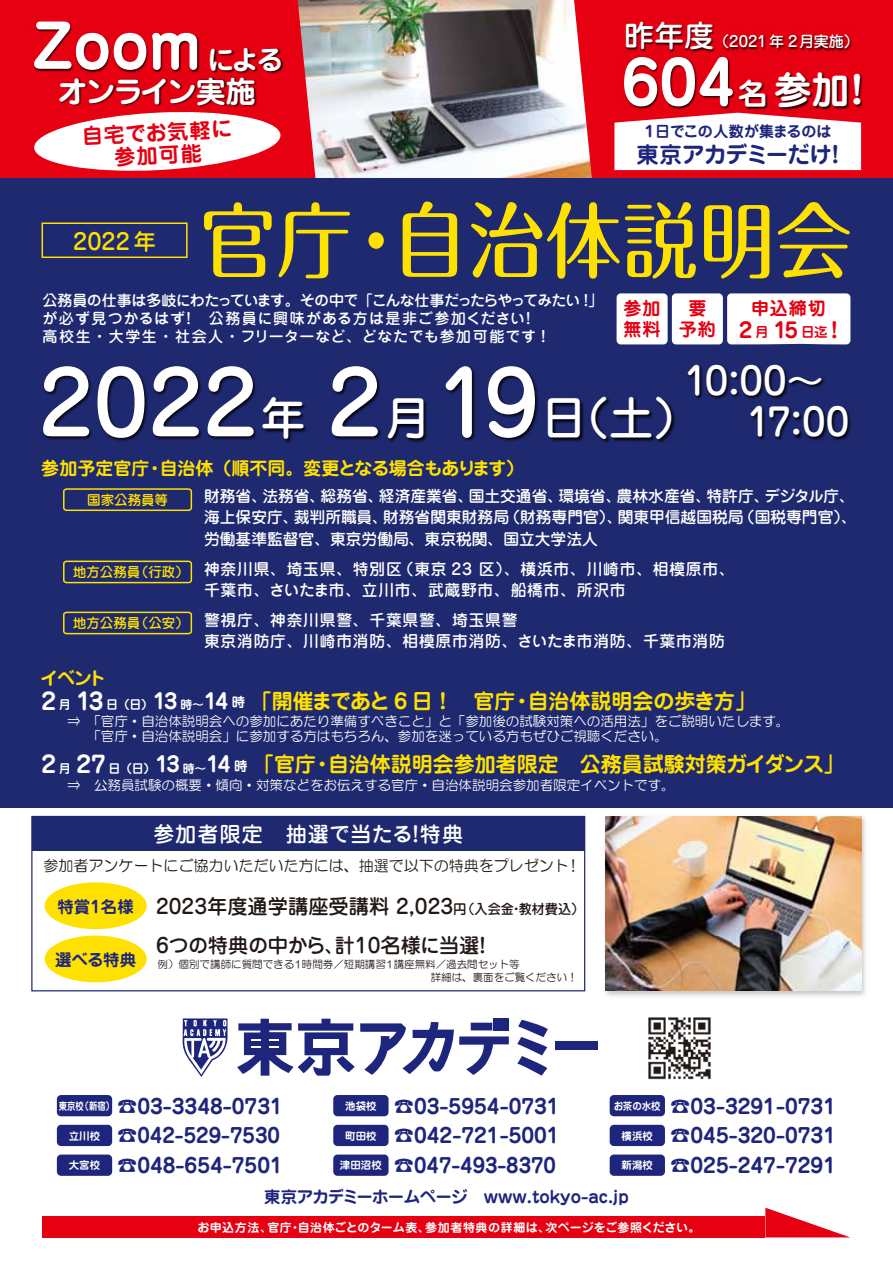
<style>
.page{position:relative;width:893px;height:1263px;background:#fff}
.page>*{position:absolute;margin:0;border:0;box-sizing:border-box;transform-origin:0 0}
.t1{font:500 87px "Jun 34 Pro";color:#fff}
.t2{font:700 60px "Jun 501 Pro";color:#fff}
.t3{font:500 37.5px "Jun 34 Pro";color:#fff}
.t4{font:700 30px "Jun 501 Pro";letter-spacing:-.08em;color:#fff}
.t5{font:700 27px "Jun 501 Pro";color:#fff}
.t6{font:700 22.5px "Jun 501 Pro";letter-spacing:-.03em;color:#1e257c}
.t7{font:500 22.5px "Jun 34 Pro";color:#ffe100}
.t8{font:700 21px "Jun 501 Pro";color:#ffe100}
.t9{font:700 21px "Jun 501 Pro";letter-spacing:-.02em;color:#ffe100}
.t10{font:700 21px/22.5px "Jun 501 Pro";color:#e60012;text-align:center}
.t11{font:500 21px "Jun 34 Pro";letter-spacing:.05em;color:#fff}
.t12{font:700 20.25px/29.7px "Jun 501 Pro";color:#1e257c;text-align:justify}
.t13{font:500 20.25px/39.6px "Jun 34 Pro";color:#221815}
.t14{font:700 18px "Jun 501 Pro";letter-spacing:-.01em;color:#ffe100}
.t15{font:700 18px/21px "Jun 501 Pro";letter-spacing:.05em;color:#e60012}
.t16{font:700 18px "Jun 501 Pro";letter-spacing:-.035em;color:#ffe100}
.t17{font:700 16.5px "Jun 501 Pro";letter-spacing:-.005em;color:#1e257c}
.t18{font:500 15.75px/21.3px "Jun 34 Pro";color:#fff}
.t19{font:500 15.75px/21.3px "Jun 34 Pro";letter-spacing:.05em;color:#fff}
.t20{font:500 15px/18px "Jun 34 Pro";letter-spacing:.005em;color:#fff}
.t21{font:15px "HG Maru Gothic MPRO";color:#221815}
.t22{font:700 15px "Jun 501 Pro";letter-spacing:-.025em;color:#1e257c}
.t23{font:13.5px/15px "HG Maru Gothic MPRO";color:#fff}
.t24{font:500 13.5px "Jun 34 Pro";color:#ffe100}
.t25{font:700 12px "Jun 501 Pro";letter-spacing:.03em;color:#fff}
.t26{font:10.5px/13.5px "HG Maru Gothic MPRO";color:#221815}
.t27{font:700 10.5px "Jun 501 Pro";color:#fff}
.t28{font:700 10.5px "Jun 501 Pro";color:#fff;scale:.8 1}
.t29{font:700 10.5px "Jun 501 Pro";color:#fff;scale:.9 1}
.s1{font-size:30px}
.s2{font-size:37.5px}
.s3{font-size:13.5px}
.s4{font-size:45px}
.s5{font-size:23.25px;color:#fff}
.s6{font-size:12px;color:#fff}
.s7{color:#fff}
.s8{font-size:13.5px;color:#fff}
</style>
<div class="page">
<div style="left:0;top:0;width:893px;height:179px;background:#e60012"></div>
<div style="left:43px;top:1216px;width:722px;height:21px;background:#e60012"></div>
<svg style="left:765px;top:1208px;width:84px;height:29px"></svg>
<img style="left:298px;top:0;width:294px;height:179px">
<div style="left:494px;top:1018px;width:7px;height:12px;background:#1e257c"></div>
<div style="left:502px;top:1018px;width:7px;height:12px;background:#1e257c"></div>
<svg style="left:517px;top:1020px;width:31px;height:56px"></svg>
<div style="left:555px;top:1041px;width:42px;height:9px;background:#1e257c"></div>
<svg style="left:183px;top:1018px;width:45px;height:59px"></svg>
<svg style="left:237px;top:1019px;width:272px;height:57px"></svg>
<div style="left:313px;top:1040px;width:26px;height:8px;background:#fff"></div>
<div style="left:57px;top:1095px;width:55px;height:21px;background:#1e257c;border-radius:4px"></div>
<div style="left:57px;top:1125px;width:55px;height:21px;background:#1e257c;border-radius:4px"></div>
<div style="left:57px;top:1154px;width:55px;height:22px;background:#1e257c;border-radius:4px"></div>
<div style="left:333px;top:1095px;width:56px;height:21px;background:#1e257c;border-radius:4px"></div>
<div style="left:333px;top:1125px;width:56px;height:21px;background:#1e257c;border-radius:4px"></div>
<div style="left:333px;top:1154px;width:56px;height:22px;background:#1e257c;border-radius:4px"></div>
<div style="left:610px;top:1095px;width:55px;height:21px;background:#1e257c;border-radius:4px"></div>
<div style="left:610px;top:1125px;width:55px;height:21px;background:#1e257c;border-radius:4px"></div>
<div style="left:610px;top:1154px;width:55px;height:22px;background:#1e257c;border-radius:4px"></div>
<img style="left:623px;top:57px;width:240px;height:56px">
<img style="left:625px;top:21px;width:227px;height:36px">
<img style="left:648px;top:1027px;width:63px;height:53px">
<img style="left:33px;top:21px;width:251px;height:53px">
<img style="left:59px;top:74px;width:198px;height:34px">
<svg style="left:614px;top:113px;width:247px;height:57px;background:#fce9eb"></svg>
<svg style="left:34px;top:112px;width:247px;height:59px"></svg>
<div style="left:0;top:179px;width:893px;height:629px;background:#1e2970"></div>
<div style="left:32px;top:816px;width:553px;height:34px;background:#1e2970"></div>
<img style="left:605px;top:816px;width:261px;height:211px">
<img style="left:606px;top:816px;width:255px;height:175px">
<img style="left:688px;top:365px;width:163px;height:76px">
<img style="left:43px;top:366px;width:632px;height:77px">
<svg style="left:63px;top:488px;width:130px;height:24px"></svg>
<svg style="left:63px;top:560px;width:130px;height:24px"></svg>
<svg style="left:63px;top:611px;width:130px;height:24px"></svg>
<div style="left:42px;top:222px;width:146px;height:36px;border:2px solid #ffe100"></div>
<svg style="left:204px;top:202px;width:68px;height:75px"></svg>
<svg style="left:279px;top:202px;width:71px;height:76px"></svg>
<div style="left:368px;top:232px;width:16px;height:17px;background:#ffe100;border-radius:50%"></div>
<svg style="left:403px;top:201px;width:54px;height:76px"></svg>
<svg style="left:471px;top:202px;width:225px;height:77px"></svg>
<svg style="left:704px;top:205px;width:65px;height:74px"></svg>
<svg style="left:778px;top:202px;width:72px;height:76px"></svg>
<div style="left:617px;top:293px;width:51px;height:51px;background:#fff;border-radius:4px"></div>
<div style="left:672px;top:293px;width:51px;height:51px;background:#fff;border-radius:4px"></div>
<div style="left:727px;top:293px;width:123px;height:51px;background:#fff"></div>
<div style="left:45px;top:882px;width:102px;height:47px;background:#ffe100;border-radius:50%"></div>
<div style="left:45px;top:935px;width:102px;height:47px;background:#ffe100;border-radius:50%"></div>
<h2 class="t2" style="left:32px;top:-2px;width:170px">Zoom</h2>
<h3 class="t5" style="left:207px;top:38px;width:78px">による</h3>
<h3 class="t4" style="left:58px;top:67px;width:199px">オンライン実施</h3>
<h3 class="t10" style="left:81px;top:123px;width:151px;rotate:-3deg">自宅でお気軽に参加可能</h3>
<h3 class="t7" style="left:73px;top:223px;width:84px">2022年</h3>
<p class="t20" style="left:42px;top:290px;width:562px">公務員の仕事は多岐にわたっています。その中で「こんな仕事だったらやってみたい !」が必ず見つかるはず！　公務員に興味がある方は是非ご参加ください！<br>高校生・大学生・社会人・フリーターなど、どなたでも参加可能です !</p>
<p class="t20" style="left:624px;top:31px;width:236px"><span class="s1">昨年度</span>（2021年 2月実施）</p>
<h2 class="t2" style="left:622px;top:35px;width:243px">604<span class="s1">名</span><span class="s2">参加!</span></h2>
<p class="t22" style="left:642px;top:120px;width:191px">１日でこの人数が集まるのは</p>
<h3 class="t6" style="left:636px;top:137px;width:212px">東京アカデミーだけ！</h3>
<h3 class="t15" style="left:624px;top:296px;width:38px">参加無料</h3>
<h3 class="t15" style="left:679px;top:296px;width:38px;text-align:center">要予約</h3>
<h3 class="t15" style="left:751px;top:296px;width:76px">申込締切</h3>
<h3 class="t10" style="left:739px;top:317px;width:100px">2<span class="s3">月</span> 15<span class="s3">日迄</span>!</h3>
<h3 class="t3" style="left:685px;top:351px;width:141px">10:00～</h3>
<h1 class="t1" style="left:39px;top:334px;width:812px">2022<span class="s4">年</span> 2<span class="s4">月</span> 19<span class="s4">日（土）</span><span class="s2">　 17:00</span></h1>
<h3 class="t14" style="left:41px;top:453px;width:484px">参加予定官庁・自治体（順不同。変更となる場合もあります）</h3>
<p class="t24" style="left:87px;top:489px;width:82px">国家公務員等</p>
<p class="t24" style="left:73px;top:562px;width:118px">地方公務員（行政）</p>
<p class="t24" style="left:73px;top:612px;width:118px">地方公務員（公安）</p>
<h3 class="t16" style="left:40px;top:664px;width:68px">イベント</h3>
<p class="t18" style="left:204px;top:484px;width:654px">財務省、法務省、総務省、経済産業省、国土交通省、環境省、農林水産省、特許庁、デジタル庁、海上保安庁、裁判所職員、財務省関東財務局（財務専門官）、関東甲信越国税局（国税専門官）、労働基準監督官、東京労働局、東京税関、国立大学法人</p>
<p class="t19" style="left:204px;top:556px;width:532px">神奈川県、埼玉県、特別区（東京 23 区）、横浜市、川崎市、相模原市、千葉市、さいたま市、立川市、武蔵野市、船橋市、所沢市</p>
<p class="t19" style="left:204px;top:608px;width:522px">警視庁、神奈川県警、千葉県警、埼玉県警<br>東京消防庁、川崎市消防、相模原市消防、さいたま市消防、千葉市消防</p>
<h3 class="t9" style="left:42px;top:684px;width:716px"><span class="s5">2</span> <span class="s6">月</span> <span class="s5">13</span> <span class="s6">日（日）</span><span class="s7">13</span> <span class="s6">時～</span><span class="s7">14</span> <span class="s8">時</span>「開催まであと 6 日！ 官庁・自治体説明会の歩き方」</h3>
<p class="t23" style="left:54px;top:714px;width:737px">　⇒　「官庁・自治体説明会への参加にあたり準備すべきこと」と「参加後の試験対策への活用法」をご説明いたします。　　　「官庁・自治体説明会」に参加する方はもちろん、参加を迷っている方もぜひご視聴ください。</p>
<h3 class="t8" style="left:42px;top:748px;width:804px"><span class="s5">2</span> <span class="s6">月</span> <span class="s5">27</span> <span class="s6">日（日）</span><span class="s7">13</span> <span class="s6">時～</span><span class="s7">14</span> <span class="s8">時</span>「官庁・自治体説明会参加者限定　公務員試験対策ガイダンス」</h3>
<p class="t23" style="left:54px;top:777px;width:622px">　⇒　公務員試験の概要・傾向・対策などをお伝えする官庁・自治体説明会参加者限定イベントです。</p>
<h3 class="t11" style="left:154px;top:817px;width:311px">参加者限定　抽選で当たる！特典</h3>
<p class="t21" style="left:44px;top:858px;width:539px">参加者アンケートにご協力いただいた方には、抽選で以下の特典をプレゼント！</p>
<p class="t17" style="left:57px;top:893px;width:78px">特賞1名様</p>
<p class="t17" style="left:55px;top:947px;width:82px">選べる特典</p>
<h3 class="t13" style="left:156px;top:884px;width:430px">2023年度通学講座受講料 2,023<span class="s3">円（入会金・教材費込）<br></span>6つの特典の中から、計10名様に当選！</h3>
<p class="t26" style="left:431px;top:957px;width:148px;text-indent:-273px">例）個別で講師に質問できる1時間券／短期講習1講座無料／過去問セット等<br>詳細は、裏面をご覧ください！</p>
<p class="t28" style="left:59px;top:1097px;width:71px">東京校（新宿）</p>
<p class="t27" style="left:69px;top:1127px;width:33px">立川校</p>
<p class="t27" style="left:69px;top:1157px;width:33px">大宮校</p>
<h3 class="t12" style="left:117px;top:1089px;width:167px;text-align:left">☎03-3348-0731 ☎042-529-7530 ☎048-654-7501</h3>
<p class="t27" style="left:345px;top:1097px;width:33px">池袋校</p>
<p class="t27" style="left:345px;top:1127px;width:33px">町田校</p>
<p class="t27" style="left:340px;top:1157px;width:43px">津田沼校</p>
<h3 class="t12" style="left:394px;top:1089px;width:167px">☎03-5954-0731 ☎042-721-5001 ☎047-493-8370</h3>
<p class="t29" style="left:614px;top:1097px;width:54px">お茶の水校</p>
<p class="t27" style="left:622px;top:1127px;width:33px">横浜校</p>
<p class="t27" style="left:622px;top:1157px;width:33px">新潟校</p>
<h3 class="t12" style="left:670px;top:1089px;width:167px">☎03-3291-0731 ☎045-320-0731 ☎025-247-7291</h3>
<p class="t17" style="left:264px;top:1183px;width:366px">東京アカデミーホームページ　www.tokyo-ac.jp</p>
<p class="t25" style="left:197px;top:1217px;width:505px">お申込方法、官庁・自治体ごとのターム表、参加者特典の詳細は、次ページをご参照ください。</p>
</div>
